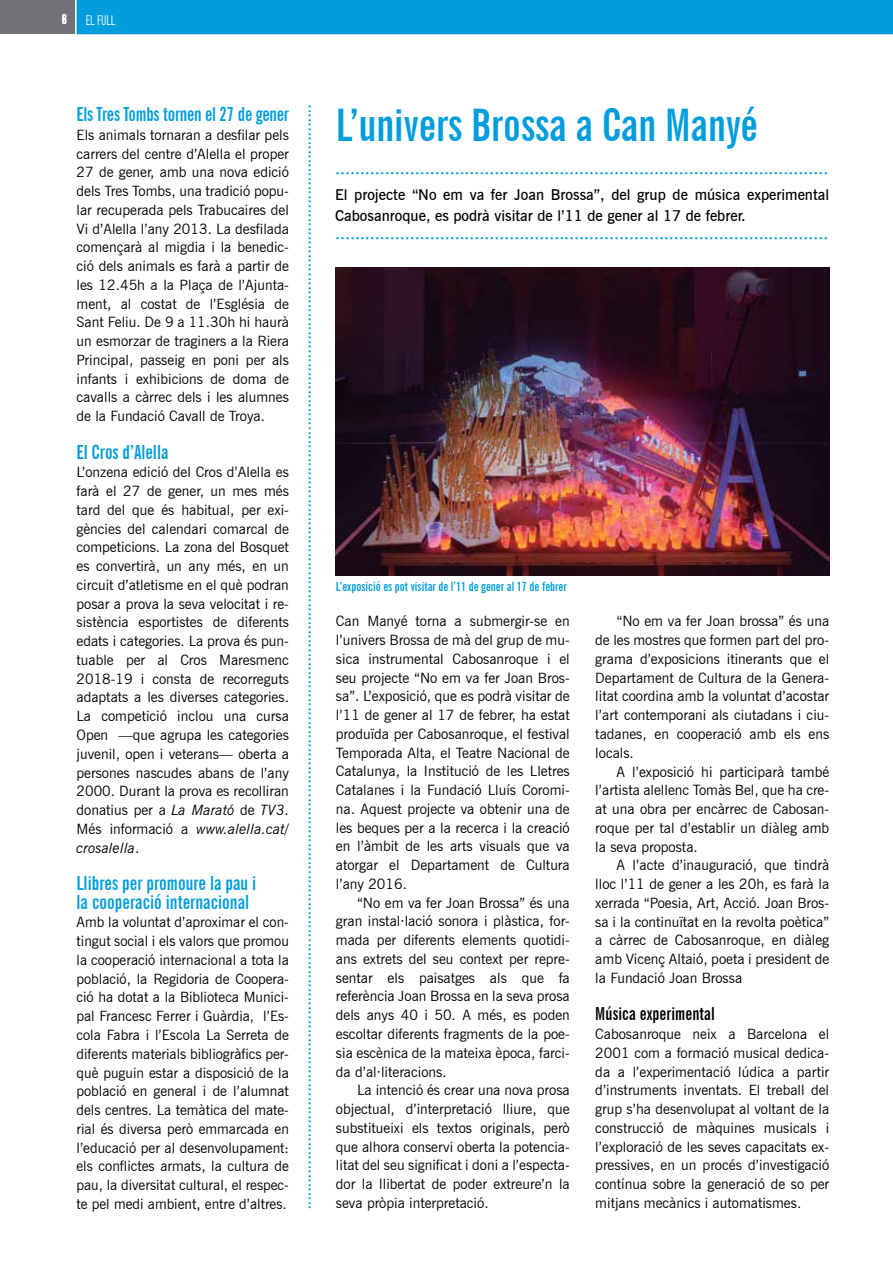
<style>
.page{position:relative;width:893px;height:1263px;background:#fff}
.page>*{position:absolute;margin:0;border:0;box-sizing:border-box;transform-origin:0 0}
.t1{font:700 extra-condensed 45px "News Gothic BT";color:#009ddd}
.t2{font:700 extra-condensed 19.5px/18.8px "News Gothic BT";color:#009ddd}
.t3{font:700 extra-condensed 18px "News Gothic BT";letter-spacing:.005em;color:#000}
.t4{font:600 16.5px "News Gothic BT";color:#009ddd}
.t5{font:extra-condensed 16.5px "News Gothic BT";color:#fff}
.t6{font:600 15px "News Gothic BT";color:#009ddd}
.t7{font:600 15px/21px "News Gothic BT";color:#000}
.t8{font:14.25px/18.8px "News Gothic BT";color:#000;text-align:justify}
.t9{font:extra-condensed 13.5px "News Gothic BT";color:#fff}
.t10{font:700 extra-condensed 12.75px "News Gothic BT";color:#009ddd}
.s1{font-weight:700;font-size:13.5px}
.s2{font-style:italic}
</style>
<div class="page">
<div style="left:0;top:0;width:75px;height:34px;background:#717275"></div>
<div style="left:77px;top:0;width:816px;height:34px;background:#009ddd"></div>
<img style="left:336px;top:267px;width:493px;height:308px">
<p class="t5" style="left:62px;top:7px;width:59px"><span class="s1">68</span> EL FULL</p>
<p class="t9" style="left:86px;top:12px;width:31px">EL FULL</p>
<h2 class="t2" style="left:77px;top:105px;width:214px">Els Tres Tombs tornen el 27 de gener</h2>
<p class="t8" style="left:77px;top:125px;width:214px">Els animals tornaran a desfilar pels carrers del centre d’Alella el proper 27 de gener, amb una nova edició dels Tres Tombs, una tradició popu&shy;lar recuperada pels Trabucaires del Vi d’Alella l’any 2013. La desfilada començarà al migdia i la benedic&shy;ció dels animals es farà a partir de les 12.45h a la Plaça de l’Ajunta&shy;ment, al costat de l’Església de Sant Feliu. De 9 a 11.30h hi haurà un esmorzar de traginers a la Riera Principal, passeig en poni per als infants i exhibicions de doma de cavalls a càrrec dels i les alumnes de la Fundació Cavall de Troya.</p>
<h2 class="t2" style="left:77px;top:442px;width:93px">El Cros d’Alella</h2>
<p class="t8" style="left:77px;top:463px;width:214px">L’onzena edició del Cros d’Alella es farà el 27 de gener, un mes més tard del que és habitual, per exi&shy;gències del calendari comarcal de competicions. La zona del Bosquet es convertirà, un any més, en un circuit d’atletisme en el què podran posar a prova la seva velocitat i re&shy;sistència esportistes de diferents edats i categories. La prova és pun&shy;tuable per al Cros Maresmenc 2018-19 i consta de recorreguts adaptats a les diverses categories.<br>La competició inclou una cursa Open —que agrupa les categories juvenil, open i veterans— oberta a persones nascudes abans de l’any 2000. Durant la prova es recolliran donatius per a <span class="s2">La Marató</span> de <span class="s2">TV3</span>.<br>Més informació a <span class="s2">www.alella.cat/ crosalella</span>.</p>
<h2 class="t2" style="left:77px;top:873px;width:181px">Llibres per promoure la pau i la cooperació internacional</h2>
<p class="t8" style="left:77px;top:913px;width:214px">Amb la voluntat d’aproximar el con&shy;tingut social i els valors que promou la cooperació internacional a tota la població, la Regidoria de Coopera&shy;ció ha dotat a la Biblioteca Munici&shy;pal Francesc Ferrer i Guàrdia, l’Es&shy;cola Fabra i l’Escola La Serreta de diferents materials bibliogràfics per&shy;què puguin estar a disposició de la població en general i de l’alumnat dels centres. La temàtica del mate&shy;rial és diversa però emmarcada en l’educació per al desenvolupament: els conflictes armats, la cultura de pau, la diversitat cultural, el respec&shy;te pel medi ambient, entre d’altres.</p>
<p class="t6" style="left:319px;top:104px;width:1107px;rotate:90deg">····················································································································································································································································</p>
<h1 class="t1" style="left:336px;top:97px;width:423px">L’univers Brossa a Can Manyé</h1>
<p class="t4" style="left:335px;top:163px;width:495px">···································································································</p>
<p class="t7" style="left:335px;top:184px;width:496px">El projecte “No em va fer Joan Brossa”, del grup de música experimental<br>Cabosanroque, es podrà visitar de l’11 de gener al 17 de febrer.</p>
<p class="t4" style="left:335px;top:228px;width:495px">···································································································</p>
<p class="t10" style="left:336px;top:579px;width:232px">L’exposició es pot visitar de l’11 de gener al 17 de febrer</p>
<p class="t8" style="left:336px;top:612px;width:235px">Can Manyé torna a submergir-se en l’univers Brossa de mà del grup de mu&shy;sica instrumental Cabosanroque i el seu projecte “No em va fer Joan Bros&shy;sa”. L’exposició, que es podrà visitar de l’11 de gener al 17 de febrer, ha estat produïda per Cabosanroque, el festival Temporada Alta, el Teatre Nacional de Catalunya, la Institució de les Lletres Catalanes i la Fundació Lluís Coromi&shy;na. Aquest projecte va obtenir una de les beques per a la recerca i la creació en l’àmbit de les arts visuals que va atorgar el Departament de Cultura l’any 2016.</p>
<p class="t8" style="left:336px;top:893px;width:235px;text-indent:21px">“No em va fer Joan Brossa” és una gran instal·lació sonora i plàstica, for&shy;mada per diferents elements quotidi&shy;ans extrets del seu context per repre&shy;sentar els paisatges als que fa referència Joan Brossa en la seva prosa dels anys 40 i 50. A més, es poden escoltar diferents fragments de la poe&shy;sia escènica de la mateixa època, farci&shy;da d’al·literacions.</p>
<p class="t8" style="left:336px;top:1081px;width:235px;text-indent:21px">La intenció és crear una nova prosa objectual, d’interpretació lliure, que substitueixi els textos originals, però que alhora conservi oberta la potencia&shy;litat del seu significat i doni a l’especta&shy;dor la llibertat de poder extreure’n la seva pròpia interpretació.</p>
<p class="t8" style="left:595px;top:612px;width:235px;text-indent:21px">“No em va fer Joan brossa” és una de les mostres que formen part del pro&shy;grama d’exposicions itinerants que el Departament de Cultura de la Genera&shy;litat coordina amb la voluntat d’acostar l’art contemporani als ciutadans i ciu&shy;tadanes, en cooperació amb els ens locals.</p>
<p class="t8" style="left:595px;top:762px;width:235px;text-indent:21px">A l’exposició hi participarà també l’artista alellenc Tomàs Bel, que ha cre&shy;at una obra per encàrrec de Cabosan&shy;roque per tal d’establir un diàleg amb la seva proposta.</p>
<p class="t8" style="left:595px;top:856px;width:235px;text-indent:21px">A l’acte d’inauguració, que tindrà lloc l’11 de gener a les 20h, es farà la xerrada “Poesia, Art, Acció. Joan Bros&shy;sa i la continuïtat en la revolta poètica” a càrrec de Cabosanroque, en diàleg amb Vicenç Altaió, poeta i president de la Fundació Joan Brossa</p>
<p class="t3" style="left:595px;top:1003px;width:121px">Música experimental</p>
<p class="t8" style="left:595px;top:1024px;width:235px">Cabosanroque neix a Barcelona el 2001 com a formació musical dedica&shy;da a l’experimentació lúdica a partir d’instruments inventats. El treball del grup s’ha desenvolupat al voltant de la construcció de màquines musicals i l’exploració de les seves capacitats ex&shy;pressives, en un procés d’investigació contínua sobre la generació de so per mitjans mecànics i automatismes.</p>
</div>
